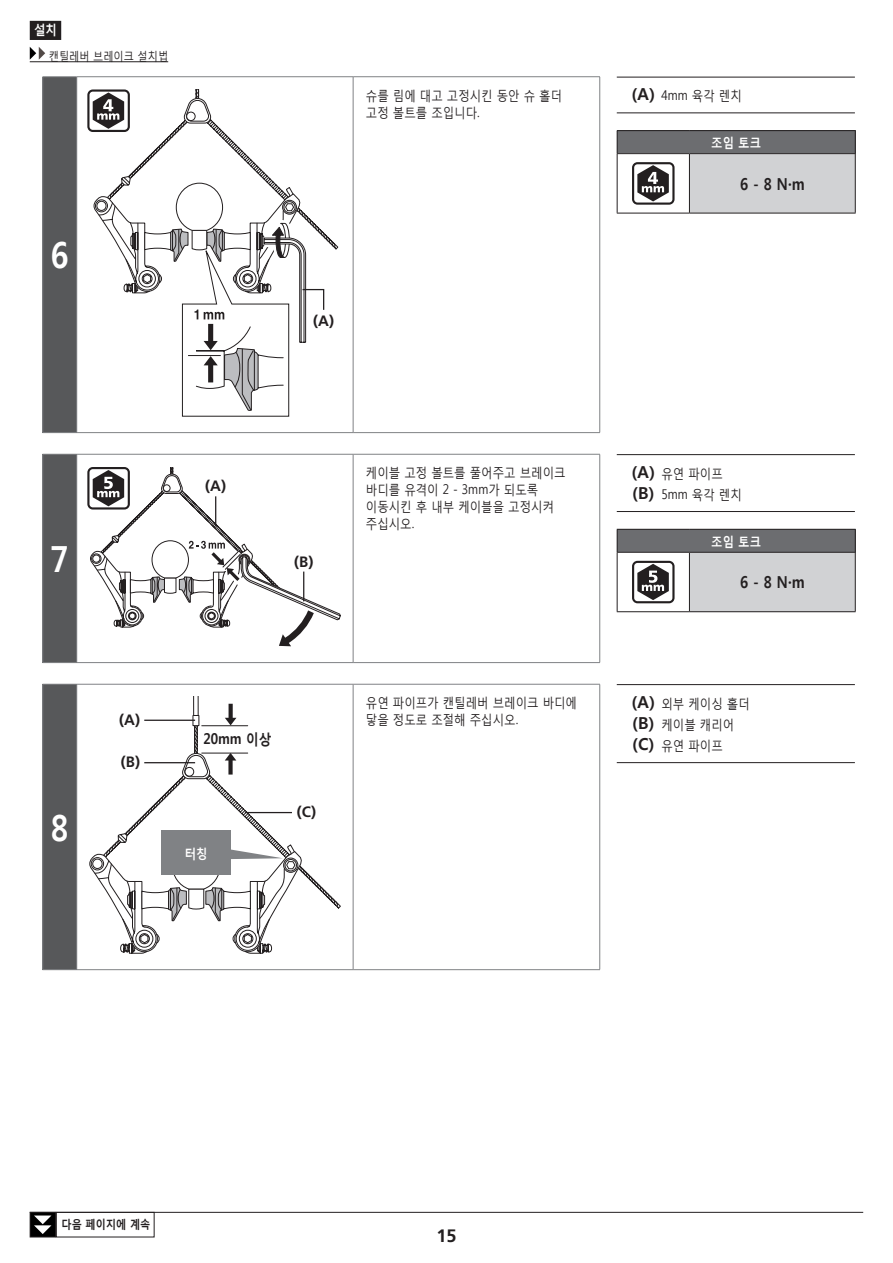
<style>
.page{position:relative;width:893px;height:1263px;background:#fff}
.page>*{position:absolute;margin:0;border:0;box-sizing:border-box;transform-origin:0 0}
.t1{font:700 36px "Malgun Gothic";color:#fff;scale:.85 1}
.t2{font:700 18px "Frutiger LT Pro";color:#231f20}
.t3{font:700 16.5px "Malgun Gothic";color:#231f20;scale:.85 1}
.t4{font:700 15px "Frutiger LT Pro";color:#231f20}
.t5{font:700 15px "Malgun Gothic";color:#231f20;scale:.85 1}
.t6{font:13.5px/16.8px "Malgun Gothic";color:#231f20;scale:.85 1}
.t7{font:700 13.5px "Malgun Gothic";color:#fff;scale:.85 1}
.t8{font:12px "Malgun Gothic";color:#231f20;scale:.85 1}
.t9{font:700 12px "Malgun Gothic";color:#231f20;scale:.85 1}
.s1{font-weight:700;font-size:16.5px}
</style>
<div class="page">
<hr style="left:30px;top:1212px;width:833px;height:1px;background:#231f20">
<div style="left:30px;top:21px;width:31px;height:19px;background:#231f20"></div>
<hr style="left:30px;top:61px;width:138px;height:1px;background:#231f20">
<svg style="left:30px;top:47px;width:15px;height:13px"></svg>
<div style="left:43px;top:77px;width:34px;height:356px;background:#57585a"></div>
<hr style="left:43px;top:76px;width:34px;height:1px;background:#808285">
<hr style="left:42px;top:77px;width:1px;height:355px;background:#808285">
<hr style="left:77px;top:76px;width:276px;height:1px;background:#808285">
<hr style="left:76px;top:77px;width:1px;height:355px;background:#808285">
<hr style="left:353px;top:76px;width:247px;height:1px;background:#808285">
<hr style="left:353px;top:77px;width:1px;height:355px;background:#808285">
<hr style="left:599px;top:77px;width:1px;height:355px;background:#808285">
<hr style="left:43px;top:432px;width:34px;height:1px;background:#808285">
<hr style="left:77px;top:432px;width:276px;height:1px;background:#808285">
<hr style="left:353px;top:432px;width:247px;height:1px;background:#808285">
<svg style="left:87px;top:89px;width:251px;height:328px"></svg>
<hr style="left:617px;top:112px;width:238px;height:1px;background:#231f20">
<hr style="left:617px;top:77px;width:238px;height:1px;background:#231f20">
<div style="left:617px;top:131px;width:238px;height:23px;background:#6c6d70"></div>
<div style="left:689px;top:154px;width:166px;height:59px;background:#d1d2d4"></div>
<hr style="left:617px;top:130px;width:72px;height:1px;background:#231f20">
<svg style="left:617px;top:131px;width:1px;height:22px"></svg>
<hr style="left:689px;top:130px;width:167px;height:1px;background:#231f20">
<svg style="left:855px;top:131px;width:1px;height:22px"></svg>
<hr style="left:617px;top:153px;width:72px;height:1px;background:#231f20">
<hr style="left:617px;top:154px;width:1px;height:59px;background:#231f20">
<hr style="left:689px;top:153px;width:167px;height:1px;background:#231f20">
<hr style="left:689px;top:154px;width:1px;height:59px;background:#231f20">
<hr style="left:855px;top:154px;width:1px;height:59px;background:#231f20">
<hr style="left:617px;top:213px;width:72px;height:1px;background:#231f20">
<hr style="left:689px;top:213px;width:167px;height:1px;background:#231f20">
<svg style="left:632px;top:162px;width:42px;height:43px"></svg>
<div style="left:43px;top:454px;width:34px;height:209px;background:#57585a"></div>
<hr style="left:43px;top:454px;width:34px;height:1px;background:#808285">
<hr style="left:42px;top:454px;width:1px;height:208px;background:#808285">
<hr style="left:77px;top:454px;width:276px;height:1px;background:#808285">
<hr style="left:76px;top:454px;width:1px;height:208px;background:#808285">
<hr style="left:353px;top:454px;width:247px;height:1px;background:#808285">
<hr style="left:353px;top:454px;width:1px;height:208px;background:#808285">
<hr style="left:599px;top:454px;width:1px;height:208px;background:#808285">
<hr style="left:43px;top:662px;width:34px;height:1px;background:#808285">
<hr style="left:77px;top:662px;width:276px;height:1px;background:#808285">
<hr style="left:353px;top:662px;width:247px;height:1px;background:#808285">
<svg style="left:87px;top:467px;width:254px;height:179px"></svg>
<hr style="left:617px;top:511px;width:238px;height:1px;background:#231f20">
<hr style="left:617px;top:454px;width:238px;height:1px;background:#231f20">
<div style="left:617px;top:529px;width:238px;height:23px;background:#6c6d70"></div>
<div style="left:689px;top:552px;width:166px;height:60px;background:#d1d2d4"></div>
<hr style="left:617px;top:529px;width:72px;height:1px;background:#231f20">
<svg style="left:617px;top:530px;width:1px;height:22px"></svg>
<hr style="left:689px;top:529px;width:167px;height:1px;background:#231f20">
<svg style="left:855px;top:530px;width:1px;height:22px"></svg>
<hr style="left:617px;top:552px;width:72px;height:1px;background:#231f20">
<hr style="left:617px;top:553px;width:1px;height:58px;background:#231f20">
<hr style="left:689px;top:552px;width:167px;height:1px;background:#231f20">
<hr style="left:689px;top:553px;width:1px;height:58px;background:#231f20">
<hr style="left:855px;top:553px;width:1px;height:58px;background:#231f20">
<hr style="left:617px;top:611px;width:72px;height:1px;background:#231f20">
<hr style="left:689px;top:611px;width:167px;height:1px;background:#231f20">
<svg style="left:632px;top:561px;width:42px;height:42px"></svg>
<div style="left:43px;top:684px;width:34px;height:286px;background:#57585a"></div>
<hr style="left:43px;top:684px;width:34px;height:1px;background:#808285">
<hr style="left:42px;top:684px;width:1px;height:285px;background:#808285">
<hr style="left:77px;top:684px;width:276px;height:1px;background:#808285">
<hr style="left:76px;top:684px;width:1px;height:285px;background:#808285">
<hr style="left:353px;top:684px;width:247px;height:1px;background:#808285">
<hr style="left:353px;top:684px;width:1px;height:285px;background:#808285">
<hr style="left:599px;top:684px;width:1px;height:285px;background:#808285">
<hr style="left:43px;top:969px;width:34px;height:1px;background:#808285">
<hr style="left:77px;top:969px;width:276px;height:1px;background:#808285">
<hr style="left:353px;top:969px;width:247px;height:1px;background:#808285">
<svg style="left:89px;top:697px;width:252px;height:257px"></svg>
<hr style="left:617px;top:762px;width:238px;height:1px;background:#231f20">
<hr style="left:617px;top:684px;width:238px;height:1px;background:#231f20">
<div style="left:30px;top:1212px;width:26px;height:25px;background:#000"></div>
<div style="left:30px;top:1212px;width:26px;height:25px;border:1px solid #231f20"></div>
<svg style="left:34px;top:1215px;width:17px;height:19px"></svg>
<div style="left:56px;top:1212px;width:99px;height:25px;border:1px solid #231f20"></div>
<p class="t7" style="left:34px;top:21px;width:28px">설치</p>
<p class="t8" style="left:49px;top:48px;width:142px">캔틸레버 브레이크 설치법</p>
<h1 class="t1" style="left:51px;top:234px;width:22px">6</h1>
<p class="t6" style="left:366px;top:87px;width:232px">슈를 림에 대고 고정시킨 동안 슈 홀더 고정 볼트를 조입니다.</p>
<p class="t6" style="left:632px;top:87px;width:131px"><span class="s1">(A)</span> 4mm 육각 렌치</p>
<p class="t7" style="left:711px;top:134px;width:60px">조임 토크</p>
<p class="t3" style="left:740px;top:174px;width:78px">6 - 8 N·m</p>
<p class="t4" style="left:313px;top:312px;width:22px">(A)</p>
<h1 class="t1" style="left:51px;top:538px;width:22px">7</h1>
<h1 class="t1" style="left:51px;top:806px;width:22px">8</h1>
<p class="t4" style="left:205px;top:477px;width:22px">(A)</p>
<p class="t4" style="left:294px;top:553px;width:21px">(B)</p>
<p class="t4" style="left:119px;top:711px;width:22px">(A)</p>
<p class="t4" style="left:121px;top:753px;width:21px">(B)</p>
<p class="t5" style="left:203px;top:729px;width:82px">20mm 이상</p>
<p class="t7" style="left:185px;top:845px;width:29px">터칭</p>
<p class="t4" style="left:297px;top:803px;width:21px">(C)</p>
<p class="t6" style="left:366px;top:464px;width:236px">케이블 고정 볼트를 풀어주고 브레이크 바디를 유격이 2 - 3mm가 되도록 이동시킨 후 내부 케이블을 고정시켜 주십시오.</p>
<p class="t6" style="left:632px;top:462px;width:131px;line-height:21.1px"><span class="s1">(A)</span> 유연 파이프 <span class="s1">(B)</span> 5mm 육각 렌치</p>
<p class="t7" style="left:711px;top:533px;width:60px">조임 토크</p>
<p class="t3" style="left:740px;top:573px;width:78px">6 - 8 N·m</p>
<p class="t6" style="left:366px;top:694px;width:250px">유연 파이프가 캔틸레버 브레이크 바디에 닿을 정도로 조절해 주십시오.</p>
<p class="t6" style="left:632px;top:692px;width:141px;line-height:21.1px"><span class="s1">(A)</span> 외부 케이싱 홀더 <span class="s1">(B)</span> 케이블 캐리어 <span class="s1">(C)</span> 유연 파이프</p>
<p class="t9" style="left:62px;top:1217px;width:106px">다음 페이지에 계속</p>
<h2 class="t2" style="left:436px;top:1224px;width:22px">15</h2>
</div>
